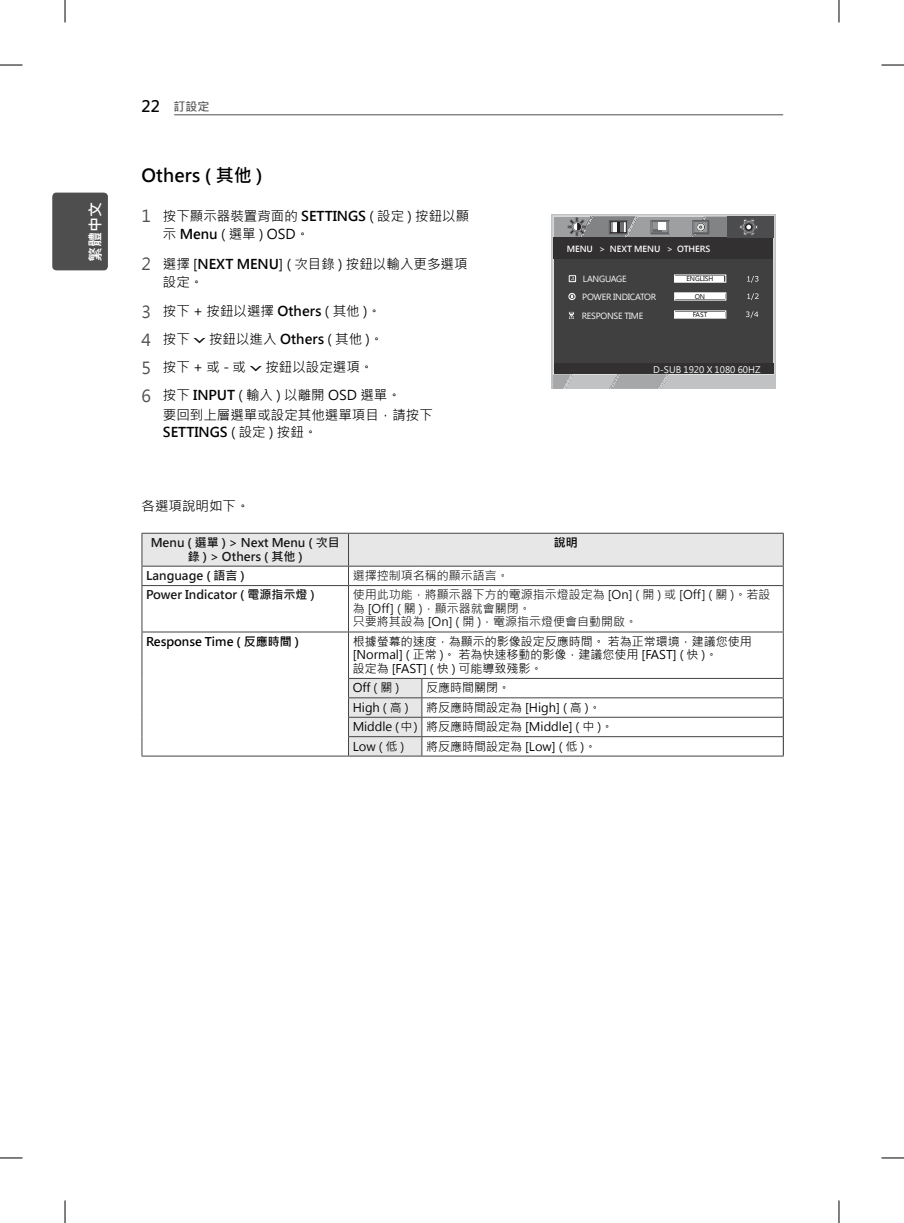
<style>
.page{position:relative;width:904px;height:1223px;background:#fff}
.page>*{position:absolute;margin:0;border:0;box-sizing:border-box;transform-origin:0 0}
.t1{font:700 18px "Microsoft Jheng Hei";color:#000}
.t2{font:700 15px "Microsoft Jheng Hei";color:#fff}
.t3{font:13.5px/28px "Microsoft Jheng Hei";color:#000}
.t4{font:12px/13.5px "Microsoft Jheng Hei";color:#000}
.t5{font:12px/13.5px "Microsoft Jheng Hei";color:#161616}
.t6{font:700 12px/13.5px "Microsoft Jheng Hei";color:#161616;text-align:center}
.t7{font:700 12px "Microsoft Jheng Hei";color:#000}
.t8{font:700 12px "Microsoft Jheng Hei";color:#5a5a5a}
.t9{font:9px "Microsoft Jheng Hei";color:#fff}
.t10{font:8.4px/17.9px "Microsoft Jheng Hei";letter-spacing:-.03em;color:#fff}
.t11{font:700 8.4px "Microsoft Jheng Hei";color:#fff}
.t12{font:6.45px "Microsoft Jheng Hei";color:#000}
.s1{font-size:15.75px;color:#000}
.s2{font-size:16.5px;color:#4f4f4f}
.s3{font-weight:700}
</style>
<div class="page">
<div style="left:52px;top:193px;width:56px;height:77px;background:#4e4e4e;border-radius:4px"></div>
<hr style="left:174px;top:115px;width:609px;height:1px;background:#4f4f4f">
<svg style="left:194px;top:338px;width:11px;height:5px"></svg>
<svg style="left:250px;top:366px;width:12px;height:5px"></svg>
<svg style="left:143px;top:534px;width:640px;height:222px"></svg>
<hr style="left:142px;top:533px;width:206px;height:1px;background:#434343">
<hr style="left:142px;top:534px;width:1px;height:32px;background:#434343">
<hr style="left:783px;top:534px;width:1px;height:32px;background:#434343">
<hr style="left:142px;top:566px;width:206px;height:1px;background:#434343">
<svg style="left:142px;top:566px;width:1px;height:19px"></svg>
<hr style="left:348px;top:566px;width:74px;height:1px;background:#434343">
<svg style="left:348px;top:566px;width:1px;height:19px"></svg>
<hr style="left:422px;top:566px;width:362px;height:1px;background:#434343">
<svg style="left:783px;top:566px;width:1px;height:19px"></svg>
<hr style="left:142px;top:585px;width:206px;height:1px;background:#434343">
<hr style="left:142px;top:586px;width:1px;height:46px;background:#434343">
<hr style="left:348px;top:585px;width:74px;height:1px;background:#434343">
<hr style="left:348px;top:586px;width:1px;height:46px;background:#434343">
<hr style="left:422px;top:585px;width:362px;height:1px;background:#434343">
<hr style="left:783px;top:586px;width:1px;height:46px;background:#434343">
<hr style="left:142px;top:632px;width:206px;height:1px;background:#434343">
<hr style="left:142px;top:632px;width:1px;height:46px;background:#434343">
<hr style="left:348px;top:632px;width:74px;height:1px;background:#434343">
<hr style="left:348px;top:632px;width:1px;height:46px;background:#434343">
<hr style="left:422px;top:632px;width:362px;height:1px;background:#434343">
<hr style="left:783px;top:632px;width:1px;height:46px;background:#434343">
<svg style="left:142px;top:678px;width:1px;height:78px"></svg>
<hr style="left:348px;top:534px;width:1px;height:32px;background:#434343">
<hr style="left:348px;top:533px;width:436px;height:1px;background:#434343">
<hr style="left:422px;top:678px;width:362px;height:1px;background:#434343">
<hr style="left:142px;top:756px;width:206px;height:1px;background:#434343">
<hr style="left:348px;top:678px;width:74px;height:1px;background:#434343">
<hr style="left:348px;top:697px;width:74px;height:1px;background:#434343">
<svg style="left:783px;top:679px;width:1px;height:77px"></svg>
<hr style="left:422px;top:697px;width:362px;height:1px;background:#434343">
<hr style="left:348px;top:717px;width:74px;height:1px;background:#434343">
<hr style="left:422px;top:717px;width:361px;height:1px;background:#434343">
<svg style="left:348px;top:679px;width:1px;height:77px"></svg>
<hr style="left:348px;top:736px;width:74px;height:1px;background:#434343">
<hr style="left:348px;top:756px;width:74px;height:1px;background:#434343">
<svg style="left:421px;top:679px;width:1px;height:77px"></svg>
<hr style="left:422px;top:736px;width:361px;height:1px;background:#434343">
<hr style="left:422px;top:756px;width:362px;height:1px;background:#434343">
<svg style="left:551px;top:214px;width:225px;height:175px;background:#c3c5c7"></svg>
<div style="left:553px;top:216px;width:221px;height:158px;background:#404041"></div>
<div style="left:553px;top:216px;width:220px;height:22px;background:#9d9fa1"></div>
<div style="left:553px;top:216px;width:221px;height:22px;border:1px solid #d9dadb"></div>
<div style="left:554px;top:238px;width:219px;height:21px;background:#323031"></div>
<div style="left:727px;top:216px;width:46px;height:21px;background:#4c4c4e"></div>
<div style="left:651px;top:221px;width:18px;height:13px;border:1px solid #5a5b5d"></div>
<div style="left:652px;top:221px;width:16px;height:12px;border:1px solid #696a6c"></div>
<svg style="left:653px;top:229px;width:9px;height:2px"></svg>
<div style="left:658px;top:222px;width:7px;height:8px;background:#fff"></div>
<svg style="left:568px;top:216px;width:70px;height:22px"></svg>
<div style="left:674px;top:275px;width:52px;height:7px;border:1px solid #fff"></div>
<div style="left:675px;top:276px;width:49px;height:5px;background:#fff"></div>
<div style="left:674px;top:293px;width:52px;height:7px;border:1px solid #fff"></div>
<div style="left:675px;top:294px;width:50px;height:5px;background:#fff"></div>
<svg style="left:747px;top:293px;width:12px;height:7px"></svg>
<div style="left:569px;top:275px;width:7px;height:7px;border:1px solid #fff"></div>
<svg style="left:570px;top:277px;width:4px;height:4px"></svg>
<div style="left:569px;top:293px;width:6px;height:7px;border:1px solid #fff;border-radius:50%"></div>
<svg style="left:569px;top:294px;width:6px;height:5px"></svg>
<div style="left:554px;top:363px;width:219px;height:11px;background:#323031"></div>
<div style="left:674px;top:311px;width:52px;height:7px;border:1px solid #fff"></div>
<div style="left:675px;top:312px;width:50px;height:5px;background:#fff"></div>
<svg style="left:569px;top:312px;width:5px;height:7px"></svg>
<svg style="left:746px;top:311px;width:12px;height:7px"></svg>
<svg style="left:679px;top:217px;width:79px;height:21px"></svg>
<svg style="left:610px;top:374px;width:60px;height:15px"></svg>
<svg style="left:553px;top:374px;width:20px;height:15px"></svg>
<svg style="left:747px;top:276px;width:11px;height:7px"></svg>
<svg style="left:0;top:65px;width:22px;height:1px"></svg>
<svg style="left:881px;top:65px;width:23px;height:1px"></svg>
<svg style="left:0;top:1158px;width:22px;height:1px"></svg>
<svg style="left:881px;top:1158px;width:23px;height:1px"></svg>
<svg style="left:65px;top:0;width:1px;height:23px"></svg>
<svg style="left:65px;top:1200px;width:1px;height:23px"></svg>
<svg style="left:839px;top:0;width:1px;height:23px"></svg>
<svg style="left:839px;top:1200px;width:1px;height:23px"></svg>
<p class="t2" style="left:85px;top:262px;width:61px;rotate:-90deg">繁體中文</p>
<p class="t8" style="left:142px;top:98px;width:69px"><span class="s1">22</span> 訂設定</p>
<h1 class="t1" style="left:142px;top:162px;width:123px">Others ( 其他 )</h1>
<p class="t3" style="left:163px;top:207px;width:308px;line-height:18px;text-indent:-21px"><span class="s2">1</span> 按下顯示器裝置背面的 <span class="s3">SETTINGS</span> ( 設定 ) 按鈕以顯示 <span class="s3">Menu</span> ( 選單 ) OSD。</p>
<p class="t3" style="left:163px;top:254px;width:306px;line-height:18px;text-indent:-21px"><span class="s2">2</span> 選擇 [<span class="s3">NEXT MENU</span>] ( 次目錄 ) 按鈕以輸入更多選項設定。</p>
<p class="t3" style="left:142px;top:297px;width:241px"><span class="s2">3</span> 按下 + 按鈕以選擇 <span class="s3">Others</span> ( 其他 )。<br><span class="s2">4</span> 按下</p>
<p class="t3" style="left:142px;top:325px;width:243px;text-indent:68px">按鈕以進入 <span class="s3">Others</span> ( 其他 )。<br><span class="s2">5</span> 按下 + 或 - 或</p>
<p class="t3" style="left:142px;top:353px;width:261px;text-indent:124px">按鈕以設定選項。<br><span class="s2">6</span> 按下 <span class="s3">INPUT</span> ( 輸入 ) 以離開 OSD 選單。</p>
<p class="t3" style="left:163px;top:407px;width:271px;line-height:16.5px">要回到上層選單或設定其他選單項目，請按下<br><span class="s3">SETTINGS</span> ( 設定 ) 按鈕。</p>
<p class="t11" style="left:567px;top:243px;width:145px">MENU &gt; NEXT MENU &gt; OTHERS</p>
<p class="t10" style="left:582px;top:269px;width:76px">LANGUAGE<br>POWER INDICATOR</p>
<p class="t10" style="left:582px;top:307px;width:63px">RESPONSE TIME</p>
<p class="t12" style="left:686px;top:274px;width:29px">ENGLISH</p>
<p class="t12" style="left:695px;top:292px;width:12px">ON</p>
<p class="t12" style="left:693px;top:310px;width:16px">FAST</p>
<p class="t9" style="left:653px;top:363px;width:109px">D-SUB 1920 X 1080 60HZ</p>
<p class="t3" style="left:142px;top:491px;width:109px">各選項說明如下。</p>
<p class="t6" style="left:151px;top:535px;width:190px">Menu ( 選單 ) &gt; Next Menu ( 次目錄 ) &gt; Others ( 其他 )</p>
<p class="t7" style="left:554px;top:534px;width:25px">說明</p>
<p class="t6" style="left:146px;top:568px;width:100px">Language ( 語言 )</p>
<p class="t5" style="left:353px;top:568px;width:158px">選擇控制項名稱的顯示語言。</p>
<p class="t6" style="left:146px;top:588px;width:170px">Power Indicator ( 電源指示燈 )</p>
<p class="t5" style="left:353px;top:588px;width:419px">使用此功能，將顯示器下方的電源指示燈設定為 [On] ( 開 ) 或 [Off] ( 關 )。若設為 [Off] ( 關 )，顯示器就會關閉。<br>只要將其設為 [On] ( 開 )，電源指示燈便會自動開啟。</p>
<p class="t7" style="left:146px;top:633px;width:154px">Response Time ( 反應時間 )</p>
<p class="t4" style="left:353px;top:634px;width:401px">根據螢幕的速度，為顯示的影像設定反應時間。 若為正常環境，建議您使用[Normal] ( 正常 )。 若為快速移動的影像，建議您使用 [FAST] ( 快 )。<br>設定為 [FAST] ( 快 ) 可能導致殘影。</p>
<p class="t4" style="left:353px;top:680px;width:48px">Off ( 關 )</p>
<p class="t4" style="left:426px;top:680px;width:85px">反應時間關閉。</p>
<p class="t4" style="left:353px;top:700px;width:57px">High ( 高 )</p>
<p class="t4" style="left:353px;top:697px;width:262px;line-height:19.4px;text-indent:73px">將反應時間設定為 [High] ( 高 )。<br>Middle (中) 將反應時間設定為 [Middle] ( 中 )。<br>Low ( 低 )</p>
<p class="t4" style="left:426px;top:739px;width:172px">將反應時間設定為 [Low] ( 低 )。</p>
</div>
